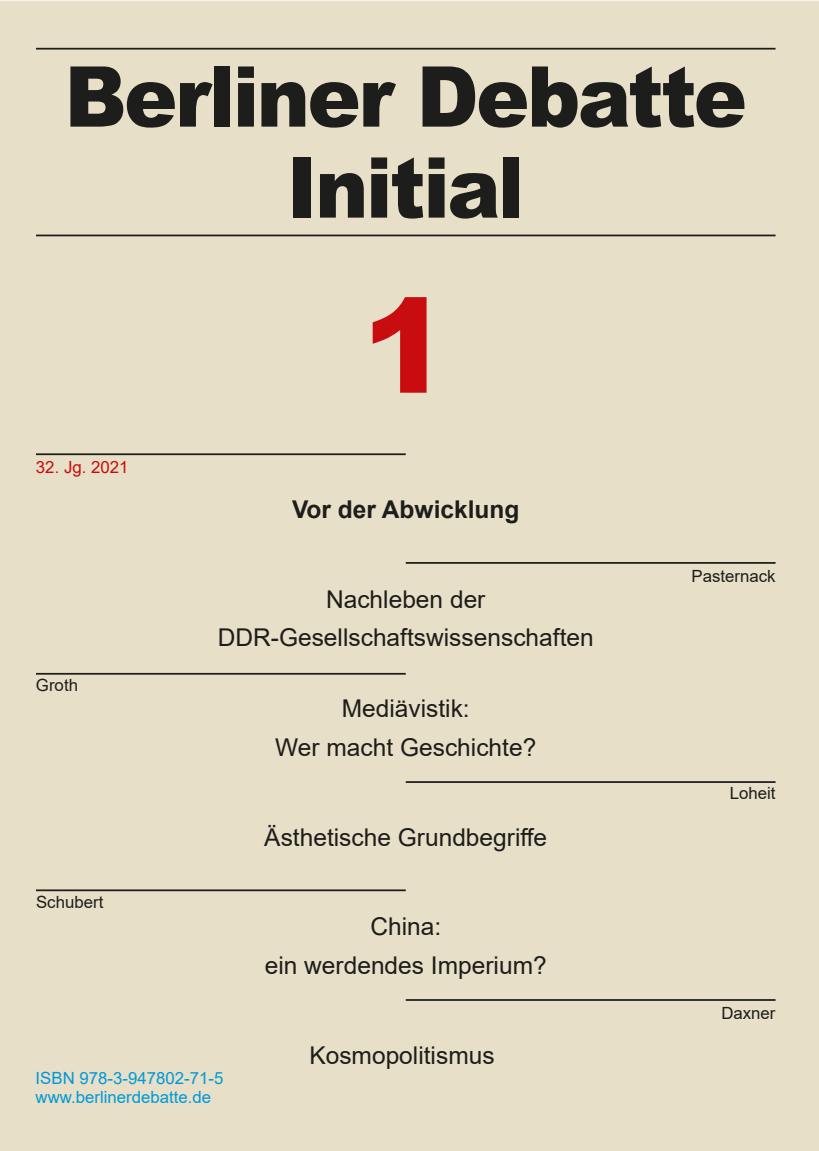
<style>
.page{position:relative;width:819px;height:1151px;background:#fff}
.page>*{position:absolute;margin:0;border:0;box-sizing:border-box;transform-origin:0 0}
.t1{font:900 131.25px "Arial";color:#c90c0f}
.t2{font:900 84px "Arial";letter-spacing:-.03em;color:#1d1d1b;scale:.95 1}
.außen{font:24.5px/38.5px "Arial";color:#1d1d1b;text-align:center}
.t3{font:700 24.5px "Arial";color:#1d1d1b}
.t4{font:16.8px/19.2px "Arial";color:#0099d8}
.t5{font:16.8px "Arial";color:#1d1d1b}
.t6{font:16.8px "Arial";color:#c90c0f}
</style>
<div class="page">
<div style="left:1px;top:2px;width:817px;height:1149px;background:#e7dfc7"></div>
<hr style="left:36px;top:235px;width:739px;height:1px;background:#1d1d1b">
<hr style="left:36px;top:48px;width:739px;height:2px;background:#1d1d1b">
<hr style="left:36px;top:453px;width:370px;height:2px;background:#1d1d1b">
<hr style="left:406px;top:562px;width:369px;height:2px;background:#1d1d1b">
<hr style="left:36px;top:673px;width:370px;height:2px;background:#1d1d1b">
<hr style="left:406px;top:781px;width:369px;height:2px;background:#1d1d1b">
<hr style="left:36px;top:889px;width:370px;height:2px;background:#1d1d1b">
<hr style="left:406px;top:999px;width:369px;height:2px;background:#1d1d1b">
<p class="t2" style="left:65px;top:36px;width:719px">Berliner Debatte</p>
<p class="t2" style="left:287px;top:127px;width:251px">Initial</p>
<p class="t6" style="left:36px;top:456px;width:94px">32. Jg. 2021</p>
<p class="t5" style="left:36px;top:674px;width:44px">Groth</p>
<p class="t5" style="left:36px;top:891px;width:69px">Schubert</p>
<p class="t1" style="left:362px;top:251px;width:89px">1</p>
<p class="t3" style="left:292px;top:492px;width:229px">Vor der Abwicklung</p>
<p class="außen" style="left:326px;top:580px;width:161px">Nachleben der</p>
<p class="außen" style="left:218px;top:618px;width:377px">DDR-Gesellschaftswissenschaften</p>
<p class="außen" style="left:275px;top:689px;width:262px">Mediävistik:<br>Wer macht Geschichte?</p>
<p class="außen" style="left:264px;top:817px;width:284px">Ästhetische Grundbegriffe</p>
<p class="außen" style="left:370px;top:907px;width:72px">China:</p>
<p class="außen" style="left:265px;top:946px;width:283px">ein werdendes Imperium?</p>
<p class="außen" style="left:309px;top:1036px;width:187px">Kosmopolitismus</p>
<p class="t4" style="left:36px;top:1068px;width:189px">ISBN 978-3-947802-71-5 www.berlinerdebatte.de</p>
<p class="t5" style="left:691px;top:564px;width:86px">Pasternack</p>
<p class="t5" style="left:729px;top:782px;width:47px">Loheit</p>
<p class="t5" style="left:721px;top:1001px;width:56px">Daxner</p>
</div>
